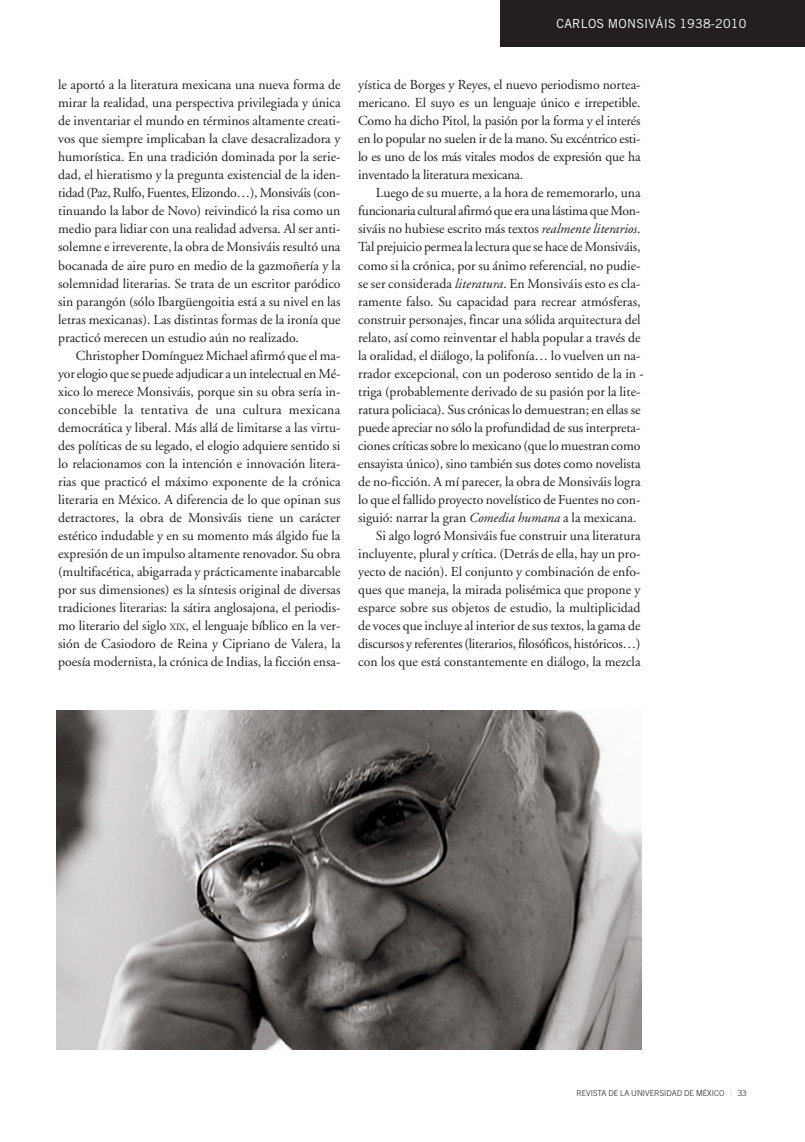
<style>
.page{position:relative;width:805px;height:1142px;background:#fff}
.page>*{position:absolute;margin:0;border:0;box-sizing:border-box;transform-origin:0 0}
.t1{font:13.75px/18px "Adobe Garamond";color:#231f20;text-align:justify}
.t2{font:13.75px "Adobe Garamond";letter-spacing:-.02em;color:#231f20}
.t3{font:12.5px "Trade Gothic";letter-spacing:.02em;color:#fff}
.t4{font:300 8.12px "Trade Gothic";color:#231f20}
.s1{font-size:9.62px}
.s2{font-style:italic}
.s3{font-weight:400;color:#bcbdc0}
</style>
<div class="page">
<div style="left:500px;top:0;width:305px;height:46px;background:#231f20"></div>
<img style="left:57px;top:710px;width:585px;height:339px">
<p class="t3" style="left:556px;top:19px;width:191px">CARLOS MONSIVÁIS 1938-2010</p>
<p class="t1" style="left:58px;top:77px;width:284px">le aportó a la literatura mexicana una nueva forma de mirar la realidad, una perspectiva privilegiada y única de inventariar el mundo en términos altamente creati&shy;vos que siempre implicaban la clave desacralizadora y humorística. En una tradición dominada por la serie&shy;dad, el hieratismo y la pregunta existencial de la iden&shy;tidad (Paz, Rulfo, Fuentes, Elizondo…), Monsiváis (con - tinuando la labor de Novo) reivindicó la risa como un medio para lidiar con una realidad adversa. Al ser anti&shy;solemne e irreverente, la obra de Monsiváis resultó una bocanada de aire puro en medio de la gazmoñería y la solemnidad literarias. Se trata de un escritor paródico sin parangón (sólo Ibargüengoitia está a su nivel en las letras mexicanas). Las distintas formas de la ironía que practicó merecen un estudio aún no realizado.</p>
<p class="t1" style="left:58px;top:347px;width:284px;text-indent:18px">Christopher Domínguez Michael afirmó que el ma - yor elogio que se puede adjudicar a un intelectual en Mé - xico lo merece Monsiváis, porque sin su obra sería in - concebible la tentativa de una cultura mexicana democrática y liberal. Más allá de limitarse a las virtu&shy;des po líticas de su legado, el elogio adquiere sentido si lo relacionamos con la intención e innovación litera&shy;rias que practicó el máximo exponente de la crónica literaria en México. A diferencia de lo que opinan sus detractores, la obra de Monsiváis tiene un carácter estético indudable y en su momento más álgido fue la expresión de un impulso altamente renovador. Su obra (multifacética, abigarrada y prácticamente inabarcable por sus dimensiones) es la síntesis original de diversas tradiciones li terarias: la sátira anglosajona, el periodis&shy;mo literario del siglo <span class="s1">XIX</span>, el lenguaje bíblico en la ver&shy;sión de Casiodoro de Reina y Cipriano de Valera, la poesía modernista, la crónica de Indias, la ficción ensa-</p>
<p class="t1" style="left:358px;top:77px;width:284px">yística de Borges y Re yes, el nuevo periodismo nortea&shy;mericano. El suyo es un lenguaje único e irrepetible.<br>Como ha dicho Pitol, la pa sión por la forma y el interés en lo popular no suelen ir de la mano. Su excéntrico esti&shy;lo es uno de los más vitales mo dos de expresión que ha inventado la literatura mexicana.</p>
<p class="t1" style="left:376px;top:185px;width:266px">Luego de su muerte, a la hora de rememorarlo, una</p>
<p class="t2" style="left:358px;top:205px;width:283px">funcionaria cultural afirmó que era una lástima que Mon -</p>
<p class="t1" style="left:358px;top:221px;width:284px">siváis no hubiese escrito más textos <span class="s2">realmente literarios</span>.</p>
<p class="t1" style="left:358px;top:239px;width:284px">Tal prejuicio permea la lectura que se hace de Monsiváis,</p>
<p class="t1" style="left:358px;top:257px;width:284px">como si la crónica, por su ánimo referencial, no pudie-</p>
<p class="t1" style="left:358px;top:275px;width:284px">se ser considerada <span class="s2">literatura</span>. En Monsiváis esto es cla-</p>
<p class="t1" style="left:358px;top:293px;width:284px">ramente falso. Su capacidad para recrear atmósferas,</p>
<p class="t1" style="left:358px;top:311px;width:284px">construir personajes, fincar una sólida arquitectura del</p>
<p class="t1" style="left:358px;top:329px;width:284px">relato, así como reinventar el habla popular a través de</p>
<p class="t1" style="left:358px;top:347px;width:284px">la oralidad, el diálogo, la polifonía… lo vuelven un na -</p>
<p class="t1" style="left:358px;top:365px;width:287px">rrador excepcional, con un poderoso sentido de la in -</p>
<p class="t1" style="left:358px;top:383px;width:284px">triga (probablemente derivado de su pasión por la lite-</p>
<p class="t1" style="left:358px;top:401px;width:284px">ratura policiaca). Sus crónicas lo demuestran; en ellas se</p>
<p class="t1" style="left:358px;top:419px;width:284px">puede apreciar no sólo la profundidad de sus interpreta -</p>
<p class="t1" style="left:358px;top:437px;width:284px">ciones críticas sobre lo mexicano (que lo muestran como</p>
<p class="t1" style="left:358px;top:455px;width:284px">ensayista único), sino también sus dotes como no velista</p>
<p class="t1" style="left:358px;top:474px;width:284px">de no-ficción. A mí parecer, la obra de Monsiváis logra</p>
<p class="t1" style="left:358px;top:492px;width:284px">lo que el fallido proyecto novelístico de Fuen tes no con -</p>
<p class="t1" style="left:358px;top:510px;width:280px">siguió: narrar la gran <span class="s2">Comedia humana</span> a la mexicana.</p>
<p class="t1" style="left:376px;top:528px;width:266px">Si algo logró Monsiváis fue construir una literatura</p>
<p class="t1" style="left:358px;top:546px;width:284px">incluyente, plural y crítica. (Detrás de ella, hay un pro-</p>
<p class="t1" style="left:358px;top:564px;width:284px">yecto de nación). El conjunto y combinación de enfo-</p>
<p class="t1" style="left:358px;top:582px;width:284px">ques que maneja, la mirada polisémica que propone y</p>
<p class="t1" style="left:358px;top:600px;width:284px">esparce sobre sus objetos de estudio, la multiplicidad</p>
<p class="t1" style="left:358px;top:618px;width:284px">de voces que incluye al interior de sus textos, la gama de</p>
<p class="t1" style="left:358px;top:636px;width:284px">discursos y referentes (literarios, filosóficos, históricos…)</p>
<p class="t1" style="left:358px;top:654px;width:284px">con los que está constantemente en diálogo, la mezcla</p>
<p class="t4" style="left:576px;top:1089px;width:172px">REVISTA DE LA UNIVERSIDAD DE MÉXICO <span class="s3">|</span> 33</p>
</div>
